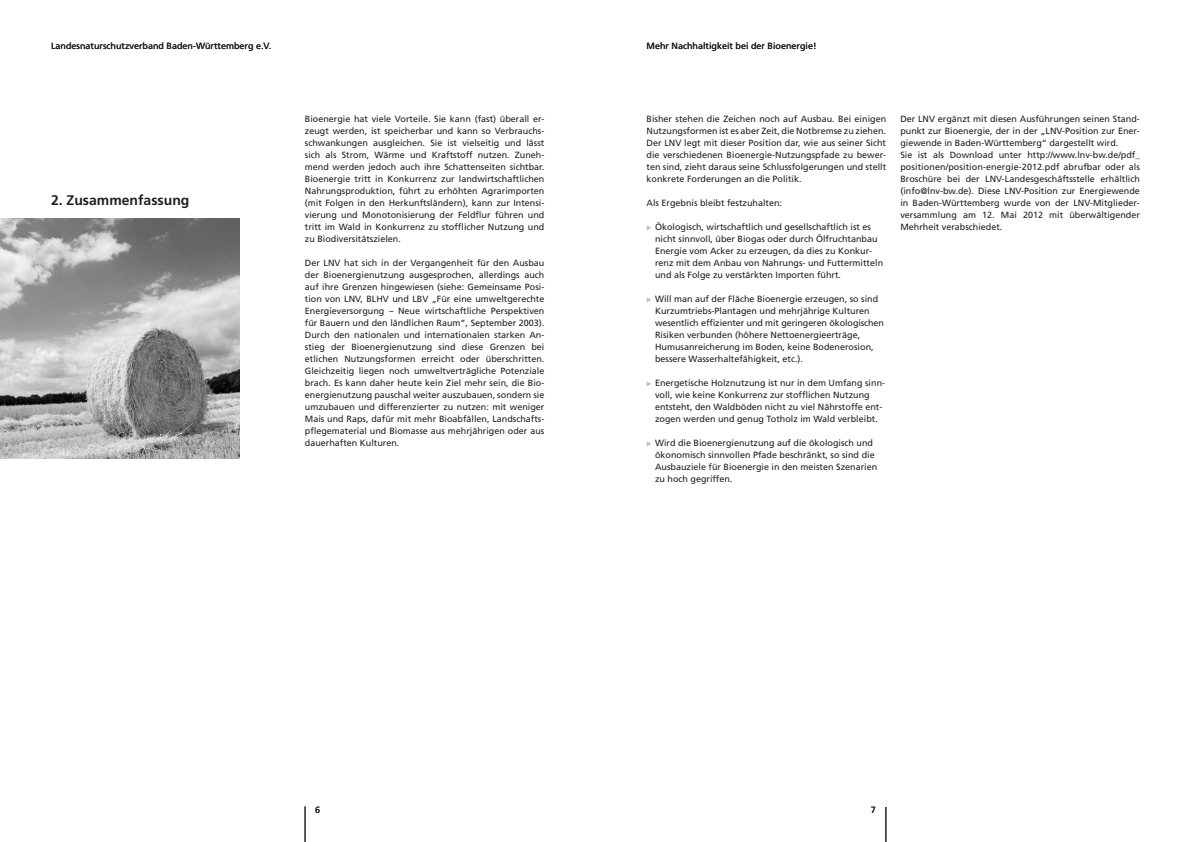
<style>
.page{position:relative;width:1191px;height:842px;background:#fff}
.page>*{position:absolute;margin:0;border:0;box-sizing:border-box;transform-origin:0 0}
.Headline_2{font:700 14px "Frutiger";color:#231f20}
.Copy{font:9px/12px "Frutiger";color:#231f20;text-align:justify}
.Aufzählung{font:9px/12px "Frutiger";color:#231f20}
.s1{color:#bcbdc0}
</style>
<div class="page">
<img style="left:0;top:218px;width:240px;height:240px">
<hr style="left:885px;top:807px;width:1px;height:35px;background:#231f20">
<hr style="left:305px;top:806px;width:1px;height:36px;background:#231f20">
<p class="Copy" style="left:51px;top:40px;width:222px">Landesnaturschutzverband Baden-Württemberg e.V.</p>
<p class="Copy" style="left:646px;top:40px;width:172px">Mehr Nachhaltigkeit bei der Bioenergie!</p>
<p class="Headline_2" style="left:51px;top:192px;width:140px">2. Zusammenfassung</p>
<p class="Copy" style="left:305px;top:113px;width:241px">Bioenergie hat viele Vorteile. Sie kann (fast) überall er&shy;zeugt werden, ist speicherbar und kann so Verbrauchs&shy;schwankungen ausgleichen. Sie ist vielseitig und lässt sich als Strom, Wärme und Kraftstoff nutzen. Zuneh&shy;mend werden jedoch auch ihre Schattenseiten sichtbar.<br>Bioenergie tritt in Konkurrenz zur landwirtschaftlichen Nahrungsproduktion, führt zu erhöhten Agrarimporten (mit Folgen in den Herkunftsländern), kann zur Intensi&shy;vierung und Monotonisierung der Feldflur führen und tritt im Wald in Konkurrenz zu stofflicher Nutzung und zu Biodiversitätszielen.</p>
<p class="Copy" style="left:305px;top:257px;width:241px">Der LNV hat sich in der Vergangenheit für den Ausbau der Bioenergienutzung ausgesprochen, allerdings auch auf ihre Grenzen hingewiesen (siehe: Gemeinsame Posi&shy;tion von LNV, BLHV und LBV „Für eine umweltgerechte Energieversorgung – Neue wirtschaftliche Perspektiven für Bauern und den ländlichen Raum“, September 2003).<br>Durch den nationalen und internationalen starken An&shy;stieg der Bioenergienutzung sind diese Grenzen bei etlichen Nutzungsformen erreicht oder überschritten.<br>Gleichzeitig liegen noch umweltverträgliche Potenziale brach. Es kann daher heute kein Ziel mehr sein, die Bio&shy;energienutzung pauschal weiter auszubauen, sondern sie umzubauen und differenzierter zu nutzen: mit weniger Mais und Raps, dafür mit mehr Bioabfällen, Landschafts&shy;pflegematerial und Biomasse aus mehrjährigen oder aus dauerhaften Kulturen.</p>
<p class="Copy" style="left:646px;top:113px;width:241px">Bisher stehen die Zeichen noch auf Ausbau. Bei einigen Nutzungsformen ist es aber Zeit, die Notbremse zu ziehen.<br>Der LNV legt mit dieser Position dar, wie aus seiner Sicht die verschiedenen Bioenergie-Nutzungspfade zu bewer&shy;ten sind, zieht daraus seine Schlussfolgerungen und stellt konkrete Forderungen an die Politik.</p>
<p class="Copy" style="left:646px;top:197px;width:137px">Als Ergebnis bleibt festzuhalten:</p>
<p class="Aufzählung" style="left:655px;top:221px;width:230px;text-indent:-9px"><span class="s1">◆</span> Ökologisch, wirtschaftlich und gesellschaftlich ist es nicht sinnvoll, über Biogas oder durch Ölfruchtanbau Energie vom Acker zu erzeugen, da dies zu Konkur&shy;renz mit dem Anbau von Nahrungs- und Futtermitteln und als Folge zu verstärkten Importen führt.</p>
<p class="Aufzählung" style="left:655px;top:293px;width:230px;text-indent:-9px"><span class="s1">◆</span> Will man auf der Fläche Bioenergie erzeugen, so sind Kurzumtriebs-Plantagen und mehrjährige Kulturen wesentlich effizienter und mit geringeren ökologischen Risiken verbunden (höhere Nettoenergieerträge, Humusanreicherung im Boden, keine Bodenerosion, bessere Wasserhaltefähigkeit, etc.).</p>
<p class="Aufzählung" style="left:655px;top:377px;width:232px;text-indent:-9px"><span class="s1">◆</span> Energetische Holznutzung ist nur in dem Umfang sinn&shy;voll, wie keine Konkurrenz zur stofflichen Nutzung entsteht, den Waldböden nicht zu viel Nährstoffe ent&shy;zogen werden und genug Totholz im Wald verbleibt.</p>
<p class="Aufzählung" style="left:655px;top:437px;width:224px;text-indent:-9px"><span class="s1">◆</span> Wird die Bioenergienutzung auf die ökologisch und ökonomisch sinnvollen Pfade beschränkt, so sind die Ausbauziele für Bioenergie in den meisten Szenarien zu hoch gegriffen.</p>
<p class="Copy" style="left:900px;top:113px;width:241px">Der LNV ergänzt mit diesen Ausführungen seinen Stand&shy;punkt zur Bioenergie, der in der „LNV-Position zur Ener&shy;giewende in Baden-Württemberg“ dargestellt wird.</p>
<p class="Copy" style="left:900px;top:149px;width:241px">Sie ist als Download unter http://www.lnv-bw.de/pdf_ positionen/position-energie-2012.pdf abrufbar oder als Broschüre bei der LNV-Landesgeschäftsstelle erhältlich (info@lnv-bw.de). Diese LNV-Position zur Energiewende in Baden-Württemberg wurde von der LNV-Mitglieder&shy;versammlung am 12. Mai 2012 mit überwältigender Mehrheit verabschiedet.</p>
<p class="Copy" style="left:315px;top:804px;width:7px">6</p>
<p class="Copy" style="left:871px;top:804px;width:7px">7</p>
</div>
